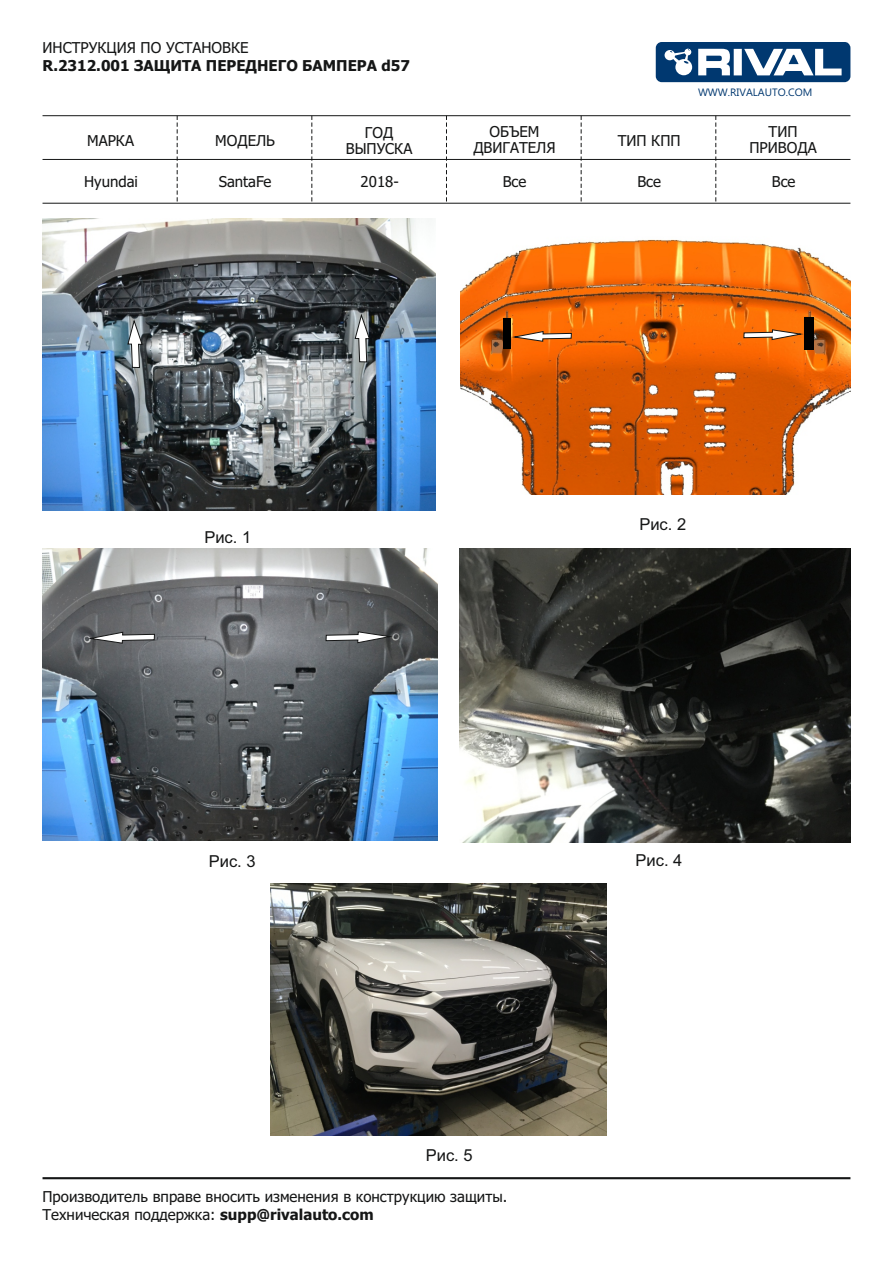
<style>
.page{position:relative;width:893px;height:1263px;background:#fff}
.page>*{position:absolute;margin:0;border:0;box-sizing:border-box;transform-origin:0 0}
.t1{font:16.5px "Arial";color:#151616}
.t2{font:15px/16.4px "Tahoma";color:#151616;text-align:center}
.t3{font:700 15px "Tahoma";color:#151616}
.t4{font:10.65px "Ebrima";color:#003870}
.s1{font-weight:700}
</style>
<div class="page">
<img style="left:460px;top:239px;width:390px;height:255px">
<img style="left:504px;top:318px;width:7px;height:30px">
<img style="left:805px;top:318px;width:8px;height:31px">
<img style="left:43px;top:219px;width:392px;height:291px">
<hr style="left:43px;top:1177px;width:807px;height:2px;background:#151616">
<svg style="left:513px;top:331px;width:59px;height:11px"></svg>
<svg style="left:128px;top:320px;width:15px;height:48px"></svg>
<svg style="left:743px;top:329px;width:59px;height:11px"></svg>
<svg style="left:177px;top:116px;width:1px;height:87px"></svg>
<svg style="left:311px;top:116px;width:1px;height:87px"></svg>
<svg style="left:446px;top:116px;width:1px;height:87px"></svg>
<svg style="left:581px;top:116px;width:1px;height:87px"></svg>
<svg style="left:715px;top:116px;width:1px;height:87px"></svg>
<hr style="left:43px;top:115px;width:807px;height:1px;background:#151616">
<hr style="left:43px;top:203px;width:807px;height:1px;background:#151616">
<hr style="left:43px;top:159px;width:807px;height:1px;background:#151616">
<svg style="left:656px;top:42px;width:194px;height:40px"></svg>
<img style="left:43px;top:548px;width:394px;height:293px">
<img style="left:460px;top:549px;width:390px;height:293px">
<img style="left:270px;top:884px;width:336px;height:252px">
<svg style="left:355px;top:314px;width:15px;height:48px"></svg>
<svg style="left:89px;top:632px;width:66px;height:11px"></svg>
<svg style="left:326px;top:631px;width:66px;height:12px"></svg>
<p class="t2" style="left:43px;top:41px;width:207px">ИНСТРУКЦИЯ ПО УСТАНОВКЕ</p>
<p class="t3" style="left:43px;top:60px;width:369px">R.2312.001 ЗАЩИТА ПЕРЕДНЕГО БАМПЕРА d57</p>
<p class="t4" style="left:698px;top:89px;width:116px">WWW.RIVALAUTO.COM</p>
<p class="t2" style="left:87px;top:134px;width:48px">МАРКА</p>
<p class="t2" style="left:346px;top:125px;width:68px">ГОД<br>ВЫПУСКА</p>
<p class="t2" style="left:473px;top:124px;width:84px">ОБЪЕМ<br>ДВИГАТЕЛЯ</p>
<p class="t2" style="left:618px;top:134px;width:64px">ТИП КПП</p>
<p class="t2" style="left:749px;top:124px;width:69px">ТИП<br>ПРИВОДА</p>
<p class="t2" style="left:215px;top:134px;width:61px">МОДЕЛЬ</p>
<p class="t2" style="left:84px;top:175px;width:55px">Hyundai</p>
<p class="t2" style="left:219px;top:175px;width:54px">SantaFe</p>
<p class="t2" style="left:361px;top:175px;width:40px">2018-</p>
<p class="t2" style="left:503px;top:175px;width:25px">Все</p>
<p class="t2" style="left:637px;top:175px;width:25px">Все</p>
<p class="t2" style="left:772px;top:175px;width:25px">Все</p>
<p class="t1" style="left:204px;top:530px;width:48px">Рис. 1</p>
<p class="t1" style="left:209px;top:855px;width:48px">Рис. 3</p>
<p class="t1" style="left:426px;top:1149px;width:48px">Рис. 5</p>
<p class="t2" style="left:43px;top:1189px;width:466px;line-height:18.1px;text-align:left">Производитель вправе вносить изменения в конструкцию защиты.<br>Техническая поддержка: <span class="s1">supp@rivalauto.com</span></p>
<p class="t1" style="left:639px;top:518px;width:48px">Рис. 2</p>
<p class="t1" style="left:636px;top:853px;width:48px">Рис. 4</p>
</div>
